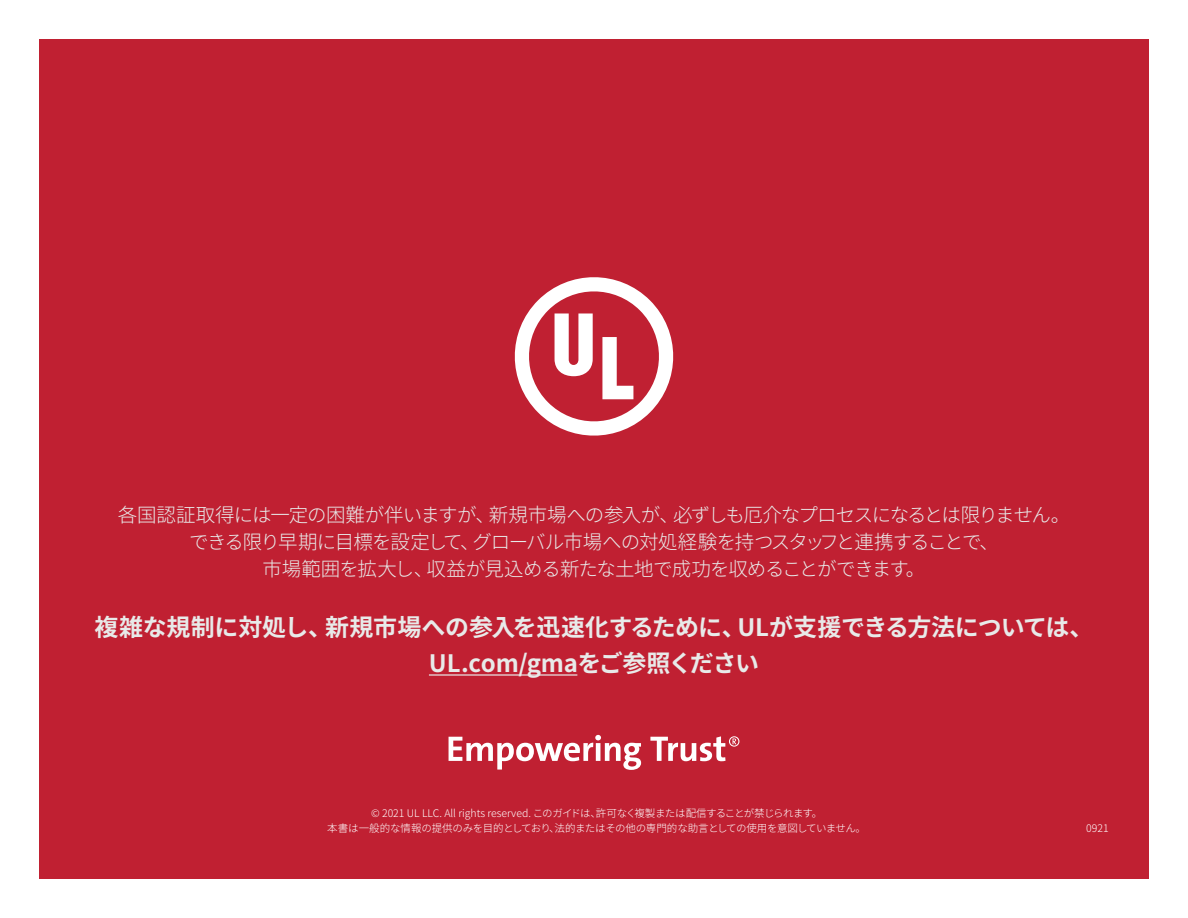
<style>
.page{position:relative;width:1188px;height:918px;background:#fff}
.page>*{position:absolute;margin:0;border:0;box-sizing:border-box;transform-origin:0 0}
.t1{font:700 24px/36px "Noto Sans CJ Kjp";letter-spacing:-.015em;color:#e8eae9;text-align:center}
.t2{font:300 19.5px/27px "Noto Sans CJ Kjp";letter-spacing:-.05em;color:#e8eae9;text-align:center}
.t3{font:300 10.5px/15px "Noto Sans CJ Kjp";letter-spacing:-.02em;color:#fff;text-align:center}
</style>
<div class="page">
<div style="left:39px;top:39px;width:1110px;height:840px;background:#c02032"></div>
<svg style="left:514px;top:277px;width:160px;height:159px"></svg>
<svg style="left:449px;top:735px;width:290px;height:35px"></svg>
<hr style="left:429px;top:674px;width:148px;height:2px;background:#e8eae9">
<p class="t2" style="left:118px;top:501px;width:954px">各国認証取得には一定の困難が伴いますが、新規市場への参入が、必ずしも厄介なプロセスになるとは限りません。できる限り早期に目標を設定して、グローバル市場への対処経験を持つスタッフと連携することで、<br>市場範囲を拡大し、収益が見込める新たな土地で成功を収めることができます。</p>
<p class="t1" style="left:94px;top:609px;width:1001px">複雑な規制に対処し、新規市場への参入を迅速化するために、ULが支援できる方法については、<br>UL.com/gmaをご参照ください</p>
<p class="t3" style="left:327px;top:806px;width:540px">© 2021 UL LLC. All rights reserved. このガイドは、許可なく複製または配信することが禁じられます。<br>本書は一般的な情報の提供のみを目的としており、法的またはその他の専門的な助言としての使用を意図していません。</p>
<p class="t3" style="left:1086px;top:820px;width:24px">0921</p>
</div>
